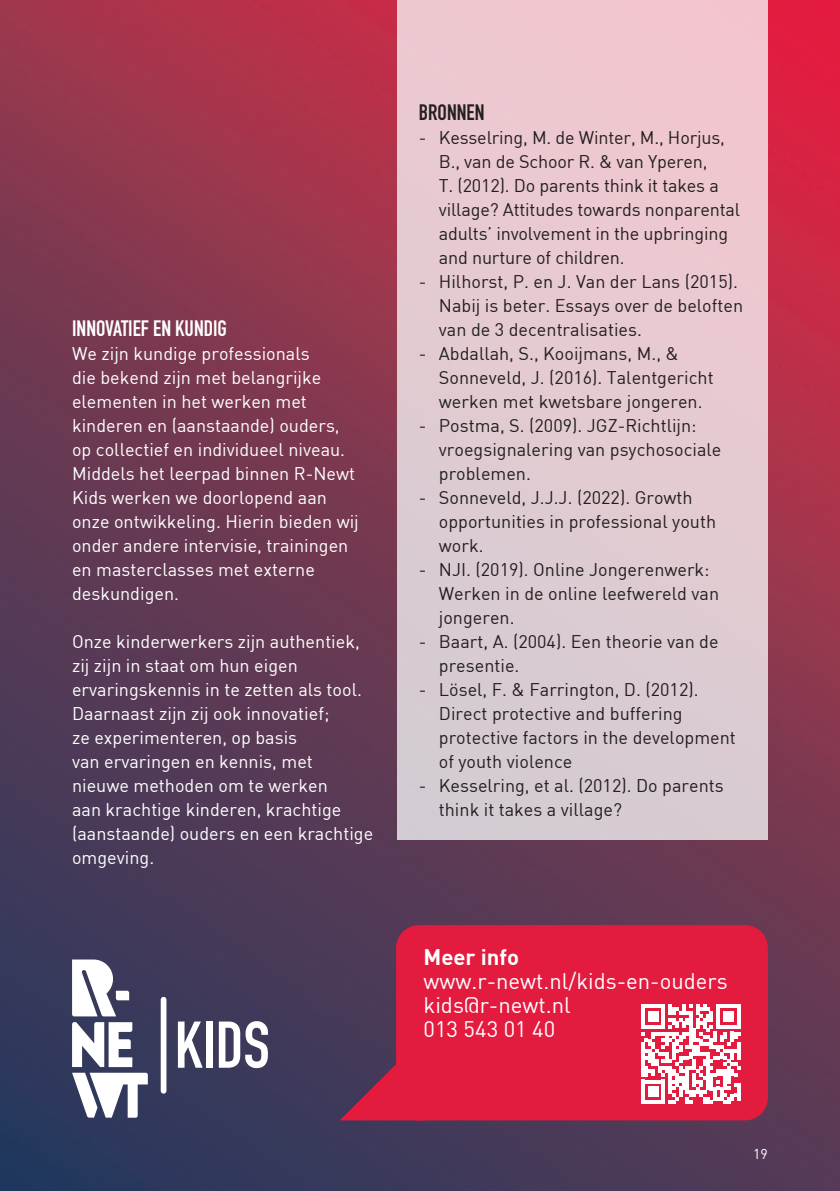
<style>
.page{position:relative;width:840px;height:1191px;background:#fff}
.page>*{position:absolute;margin:0;border:0;box-sizing:border-box;transform-origin:0 0}
.t1{font:22px/24.2px "Dinreg";color:#fff}
.t2{font:700 22px "DIN Condensed";color:#fff}
.t3{font:22px "Dinbol";color:#fff}
.t4{font:700 22px "DIN Condensed";color:#231f20}
.t5{font:18px/24px "Dinreg";color:#231f20}
.t6{font:18px/24px "Dinreg";color:#fff}
.t7{font:14px "Dinreg";color:#fff}
</style>
<div class="page">
<img style="left:0;top:0;width:839px;height:1191px">
<div style="left:397px;top:0;width:370px;height:839px;background:linear-gradient(to bottom,#f2c7cf,#d4ccd3)"></div>
<svg style="left:339px;top:1035px;width:75px;height:85px;background:#792f50"></svg>
<div style="left:396px;top:925px;width:371px;height:195px;background:#e31b3f;border-radius:23px"></div>
<svg style="left:178px;top:1021px;width:24px;height:46px"></svg>
<div style="left:206px;top:1021px;width:6px;height:46px;background:#fff"></div>
<svg style="left:219px;top:1021px;width:49px;height:47px"></svg>
<div style="left:161px;top:997px;width:5px;height:96px;background:#fff;border-radius:3px"></div>
<svg style="left:72px;top:1022px;width:76px;height:95px"></svg>
<svg style="left:72px;top:959px;width:57px;height:57px"></svg>
<svg style="left:641px;top:1004px;width:99px;height:99px"></svg>
<hr style="left:736px;top:1083px;width:4px;height:17px;background:#fff">
<p class="t2" style="left:72px;top:317px;width:156px">INNOVATIEF EN KUNDIG</p>
<p class="t6" style="left:72px;top:343px;width:288px">We zijn kundige professionals<br>die bekend zijn met belangrijke elementen in het werken met kinderen en (aanstaande) ouders, op collectief en individueel niveau.<br>Middels het leerpad binnen R-Newt<br>Kids werken we doorlopend aan onze ontwikkeling. Hierin bieden wij onder andere intervisie, trainingen en masterclasses met externe deskundigen.</p>
<p class="t6" style="left:72px;top:631px;width:302px">Onze kinderwerkers zijn authentiek, zij zijn in staat om hun eigen ervaringskennis in te zetten als tool.<br>Daarnaast zijn zij ook innovatief;<br>ze experimenteren, op basis<br>van ervaringen en kennis, met nieuwe methoden om te werken<br>aan krachtige kinderen, krachtige (aanstaande) ouders en een krachtige omgeving.</p>
<p class="t4" style="left:418px;top:101px;width:67px">BRONNEN</p>
<p class="t5" style="left:438px;top:127px;width:303px;text-indent:-20px">- Kesselring, M. de Winter, M., Horjus, B., van de Schoor R. &amp; van Yperen,<br>T. (2012). Do parents think it takes a village? Attitudes towards nonparental adults’ involvement in the upbringing and nurture of children.</p>
<p class="t5" style="left:438px;top:271px;width:305px;text-indent:-20px">- Hilhorst, P. en J. Van der Lans (2015).<br>Nabij is beter. Essays over de beloften van de 3 decentralisaties.</p>
<p class="t5" style="left:438px;top:343px;width:276px;text-indent:-20px">- Abdallah, S., Kooijmans, M., &amp;<br>Sonneveld, J. (2016). Talentgericht werken met kwetsbare jongeren.</p>
<p class="t5" style="left:438px;top:415px;width:284px;text-indent:-20px">- Postma, S. (2009). JGZ-Richtlijn: vroegsignalering van psychosociale problemen.</p>
<p class="t5" style="left:438px;top:487px;width:278px;text-indent:-20px">- Sonneveld, J.J.J. (2022). Growth opportunities in professional youth work.</p>
<p class="t5" style="left:438px;top:559px;width:281px;text-indent:-20px">- NJI. (2019). Online Jongerenwerk:<br>Werken in de online leefwereld van jongeren.</p>
<p class="t5" style="left:438px;top:631px;width:281px;text-indent:-20px">- Baart, A. (2004). Een theorie van de presentie.</p>
<p class="t5" style="left:438px;top:679px;width:298px;text-indent:-20px">- Lösel, F. &amp; Farrington, D. (2012).<br>Direct protective and buffering protective factors in the development of youth violence</p>
<p class="t5" style="left:438px;top:775px;width:286px;text-indent:-20px">- Kesselring, et al. (2012). Do parents think it takes a village?</p>
<p class="t3" style="left:423px;top:946px;width:97px">Meer info</p>
<p class="t1" style="left:423px;top:970px;width:305px">www.r-newt.nl/kids-en-ouders kids@r-newt.nl<br>013 543 01 40</p>
<p class="t7" style="left:752px;top:1148px;width:16px">19</p>
</div>
